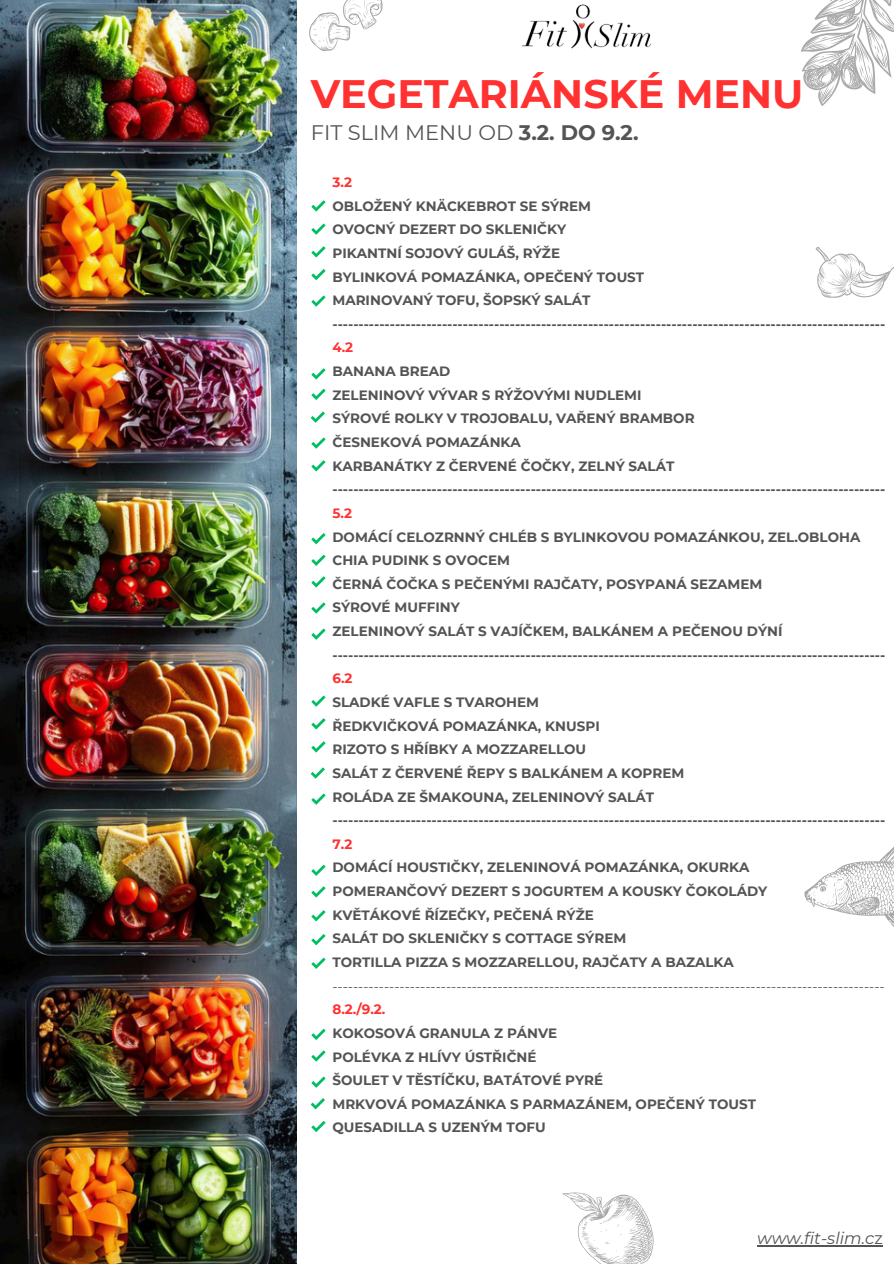
<style>
.page{position:relative;width:894px;height:1264px;background:#fff}
.page>*{position:absolute;margin:0;border:0;box-sizing:border-box;transform-origin:0 0}
.t1{font:700 39.6px "Montserrat";color:#ff3131}
.t2{font:21px "Montserrat";color:#545454}
.t3{font:italic 16.5px "Montserrat";color:#545454}
.t4{font:700 13.5px "Montserrat";color:#545454}
.t5{font:700 13.5px "Montserrat";color:#ff3131}
.s1{font-weight:700}
.s2{font-style:normal}
</style>
<div class="page">
<img style="left:0;top:0;width:296px;height:1263px">
<svg style="left:815px;top:247px;width:78px;height:50px"></svg>
<svg style="left:801px;top:0;width:92px;height:106px"></svg>
<svg style="left:309px;top:0;width:74px;height:51px"></svg>
<svg style="left:562px;top:1192px;width:92px;height:71px"></svg>
<svg style="left:804px;top:848px;width:89px;height:78px"></svg>
<img style="left:522px;top:4px;width:130px;height:45px">
<svg style="left:311px;top:295px;width:14px;height:11px"></svg>
<hr style="left:757px;top:1245px;width:117px;height:1px;background:#545454">
<svg style="left:311px;top:200px;width:14px;height:11px"></svg>
<svg style="left:311px;top:223px;width:14px;height:12px"></svg>
<svg style="left:311px;top:246px;width:14px;height:11px"></svg>
<svg style="left:311px;top:269px;width:14px;height:11px"></svg>
<svg style="left:311px;top:368px;width:14px;height:11px"></svg>
<svg style="left:311px;top:389px;width:14px;height:11px"></svg>
<svg style="left:310px;top:411px;width:15px;height:11px"></svg>
<svg style="left:311px;top:437px;width:14px;height:11px"></svg>
<svg style="left:311px;top:602px;width:14px;height:11px"></svg>
<svg style="left:311px;top:695px;width:14px;height:11px"></svg>
<svg style="left:311px;top:533px;width:14px;height:11px"></svg>
<svg style="left:311px;top:554px;width:14px;height:12px"></svg>
<svg style="left:311px;top:576px;width:14px;height:11px"></svg>
<svg style="left:311px;top:628px;width:14px;height:11px"></svg>
<svg style="left:311px;top:718px;width:14px;height:11px"></svg>
<svg style="left:311px;top:741px;width:14px;height:11px"></svg>
<svg style="left:310px;top:767px;width:15px;height:11px"></svg>
<svg style="left:311px;top:793px;width:14px;height:11px"></svg>
<svg style="left:311px;top:864px;width:14px;height:11px"></svg>
<svg style="left:311px;top:886px;width:14px;height:11px"></svg>
<svg style="left:311px;top:910px;width:14px;height:11px"></svg>
<svg style="left:311px;top:934px;width:14px;height:11px"></svg>
<svg style="left:311px;top:957px;width:14px;height:11px"></svg>
<svg style="left:311px;top:1028px;width:14px;height:11px"></svg>
<svg style="left:311px;top:1050px;width:14px;height:11px"></svg>
<svg style="left:311px;top:1076px;width:14px;height:11px"></svg>
<svg style="left:310px;top:1098px;width:15px;height:11px"></svg>
<svg style="left:311px;top:1121px;width:14px;height:10px"></svg>
<svg style="left:311px;top:460px;width:14px;height:11px"></svg>
<p class="t1" style="left:310px;top:70px;width:494px">VEGETARIÁNSKÉ MENU</p>
<p class="t2" style="left:310px;top:120px;width:329px">FIT SLIM MENU OD <span class="s1">3.2. DO 9.2.</span></p>
<p class="t5" style="left:332px;top:174px;width:21px">3.2</p>
<p class="t4" style="left:332px;top:197px;width:260px">OBLOŽENÝ KNÄCKEBROT SE SÝREM</p>
<p class="t4" style="left:332px;top:221px;width:235px">OVOCNÝ DEZERT DO SKLENIČKY</p>
<h1 class="t4" style="left:332px;top:245px;width:229px">PIKANTNÍ SOJOVÝ GULÁŠ, RÝŽE</h1>
<h2 class="t4" style="left:332px;top:268px;width:313px">BYLINKOVÁ POMAZÁNKA, OPEČENÝ TOUST</h2>
<p class="t4" style="left:332px;top:292px;width:259px">MARINOVANÝ TOFU, ŠOPSKÝ SALÁT</p>
<p class="t4" style="left:332px;top:316px;width:554px">----------------------------------------------------------------------------------------------------------</p>
<p class="t5" style="left:332px;top:339px;width:22px">4.2</p>
<p class="t4" style="left:332px;top:363px;width:119px">BANANA BREAD</p>
<p class="t4" style="left:332px;top:386px;width:310px">ZELENINOVÝ VÝVAR S RÝŽOVÝMI NUDLEMI</p>
<p class="t4" style="left:332px;top:410px;width:363px">SÝROVÉ ROLKY V TROJOBALU, VAŘENÝ BRAMBOR</p>
<p class="t4" style="left:332px;top:434px;width:190px">ČESNEKOVÁ POMAZÁNKA</p>
<p class="t4" style="left:332px;top:457px;width:343px">KARBANÁTKY Z ČERVENÉ ČOČKY, ZELNÝ SALÁT</p>
<p class="t4" style="left:332px;top:481px;width:554px">----------------------------------------------------------------------------------------------------------</p>
<p class="t5" style="left:332px;top:505px;width:21px">5.2</p>
<p class="t4" style="left:332px;top:528px;width:529px">DOMÁCÍ CELOZRNNÝ CHLÉB S BYLINKOVOU POMAZÁNKOU, ZEL.OBLOHA</p>
<p class="t4" style="left:332px;top:552px;width:179px">CHIA PUDINK S OVOCEM</p>
<p class="t4" style="left:332px;top:575px;width:431px">ČERNÁ ČOČKA S PEČENÝMI RAJČATY, POSYPANÁ SEZAMEM</p>
<p class="t4" style="left:332px;top:599px;width:129px">SÝROVÉ MUFFINY</p>
<p class="t4" style="left:332px;top:623px;width:451px">ZELENINOVÝ SALÁT S VAJÍČKEM, BALKÁNEM A PEČENOU DÝNÍ</p>
<p class="t4" style="left:332px;top:646px;width:554px">----------------------------------------------------------------------------------------------------------</p>
<p class="t5" style="left:332px;top:670px;width:22px">6.2</p>
<p class="t4" style="left:332px;top:694px;width:208px">SLADKÉ VAFLE S TVAROHEM</p>
<p class="t4" style="left:332px;top:717px;width:269px">ŘEDKVIČKOVÁ POMAZÁNKA, KNUSPI</p>
<p class="t4" style="left:332px;top:741px;width:255px">RIZOTO S HŘÍBKY A MOZZARELLOU</p>
<p class="t4" style="left:332px;top:764px;width:353px">SALÁT Z ČERVENÉ ŘEPY S BALKÁNEM A KOPREM</p>
<p class="t4" style="left:332px;top:788px;width:323px">ROLÁDA ZE ŠMAKOUNA, ZELENINOVÝ SALÁT</p>
<p class="t4" style="left:332px;top:812px;width:554px">----------------------------------------------------------------------------------------------------------</p>
<p class="t5" style="left:332px;top:835px;width:21px">7.2</p>
<p class="t4" style="left:332px;top:859px;width:418px">DOMÁCÍ HOUSTIČKY, ZELENINOVÁ POMAZÁNKA, OKURKA</p>
<p class="t4" style="left:332px;top:883px;width:436px">POMERANČOVÝ DEZERT S JOGURTEM A KOUSKY ČOKOLÁDY</p>
<p class="t4" style="left:332px;top:906px;width:263px">KVĚTÁKOVÉ ŘÍZEČKY, PEČENÁ RÝŽE</p>
<p class="t4" style="left:332px;top:930px;width:295px">SALÁT DO SKLENIČKY S COTTAGE SÝREM</p>
<p class="t4" style="left:332px;top:953px;width:403px">TORTILLA PIZZA S MOZZARELLOU, RAJČATY A BAZALKA</p>
<p class="t5" style="left:332px;top:1001px;width:54px">8.2./9.2.</p>
<p class="t4" style="left:332px;top:1024px;width:226px">KOKOSOVÁ GRANULA Z PÁNVE</p>
<p class="t4" style="left:332px;top:1048px;width:205px">POLÉVKA Z HLÍVY ÚSTŘIČNÉ</p>
<p class="t4" style="left:332px;top:1072px;width:272px">ŠOULET V TĚSTÍČKU, BATÁTOVÉ PYRÉ</p>
<p class="t4" style="left:332px;top:1095px;width:425px">MRKVOVÁ POMAZÁNKA S PARMAZÁNEM, OPEČENÝ TOUST</p>
<p class="t4" style="left:332px;top:1119px;width:215px">QUESADILLA S UZENÝM TOFU</p>
<p class="t3" style="left:757px;top:1227px;width:127px">www.fit-slim.c<span class="s2">z</span></p>
</div>
